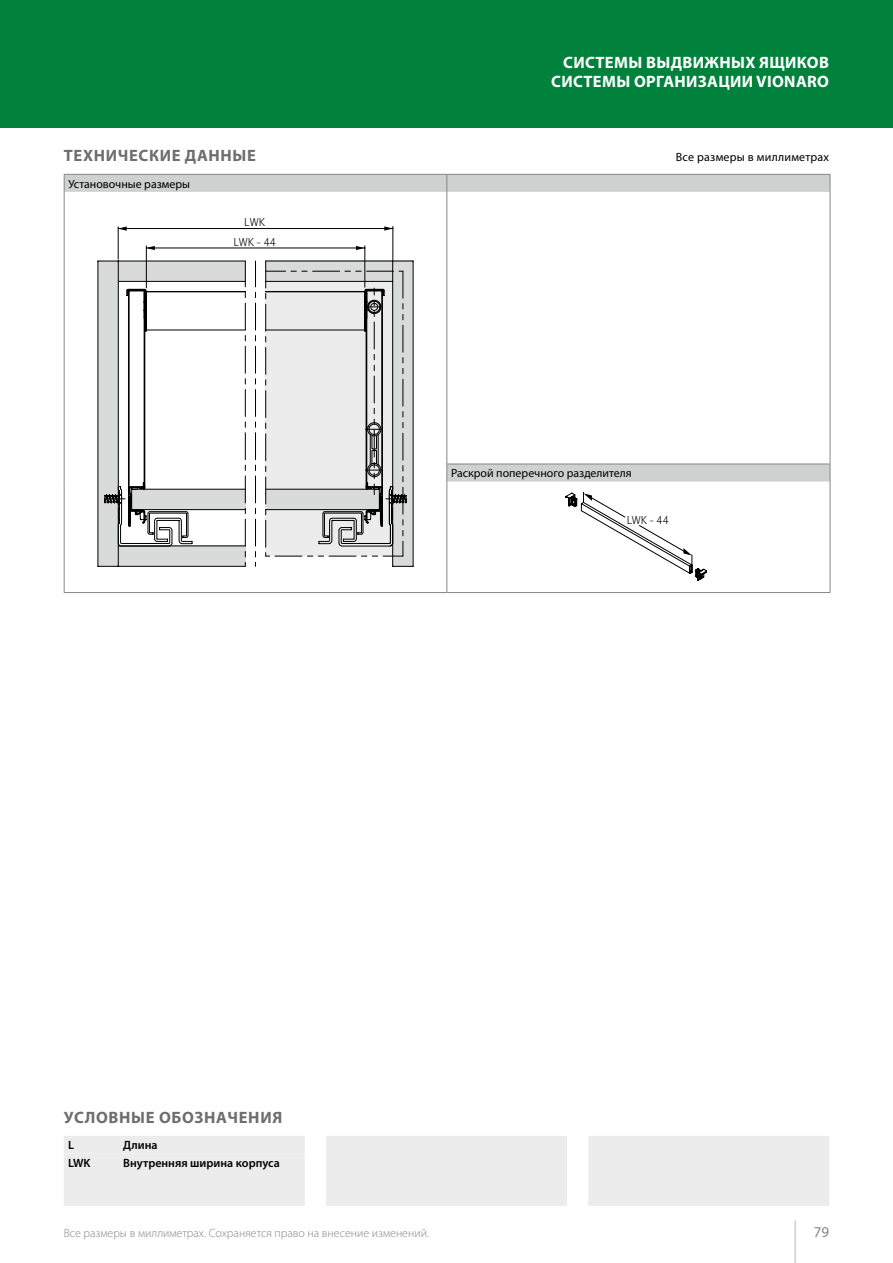
<style>
.page{position:relative;width:893px;height:1263px;background:#fff}
.page>*{position:absolute;margin:0;border:0;box-sizing:border-box;transform-origin:0 0}
.t1{font:700 16.5px "Myriad Pro";letter-spacing:.02em;color:#fff}
.t2{font:700 16.5px "Myriad Pro";letter-spacing:.04em;color:#6e6e6d}
.t3{font:15px "Myriad Pro";color:#868686}
.t4{font:300 12px "Myriad Pro";color:#868686}
.t5{font:600 12px "Myriad Pro";color:#000}
.t6{font:12px "Myriad Pro";letter-spacing:.02em;color:#000}
.t7{font:300 12px/19.5px "Corporate S";color:#000;text-align:center}
.t8{font:11.85px "Myriad Pro";color:#000}
</style>
<div class="page">
<hr style="left:794px;top:1220px;width:2px;height:43px;background:#cfd0d0">
<div style="left:0;top:0;width:893px;height:128px;background:#00823c"></div>
<svg style="left:65px;top:175px;width:765px;height:306px"></svg>
<hr style="left:447px;top:174px;width:383px;height:1px;background:#868686">
<hr style="left:830px;top:192px;width:1px;height:272px;background:#868686">
<svg style="left:830px;top:175px;width:1px;height:17px"></svg>
<svg style="left:64px;top:175px;width:1px;height:17px"></svg>
<svg style="left:446px;top:464px;width:1px;height:17px"></svg>
<svg style="left:446px;top:175px;width:1px;height:17px"></svg>
<svg style="left:830px;top:464px;width:1px;height:17px"></svg>
<hr style="left:64px;top:174px;width:383px;height:1px;background:#868686">
<hr style="left:64px;top:192px;width:1px;height:272px;background:#868686">
<svg style="left:64px;top:464px;width:1px;height:17px"></svg>
<hr style="left:64px;top:481px;width:1px;height:111px;background:#868686">
<hr style="left:446px;top:192px;width:1px;height:272px;background:#868686">
<hr style="left:446px;top:481px;width:1px;height:111px;background:#868686">
<hr style="left:64px;top:592px;width:383px;height:1px;background:#868686">
<hr style="left:830px;top:481px;width:1px;height:111px;background:#868686">
<hr style="left:447px;top:592px;width:383px;height:1px;background:#868686">
<hr style="left:447px;top:464px;width:383px;height:1px;background:#868686">
<svg style="left:97px;top:260px;width:317px;height:307px"></svg>
<svg style="left:255px;top:261px;width:1px;height:305px"></svg>
<svg style="left:245px;top:261px;width:1px;height:305px"></svg>
<hr style="left:118px;top:228px;width:275px;height:1px;background:#000">
<hr style="left:118px;top:227px;width:1px;height:32px;background:#000">
<hr style="left:393px;top:226px;width:1px;height:34px;background:#000">
<hr style="left:146px;top:248px;width:219px;height:1px;background:#000">
<hr style="left:365px;top:246px;width:1px;height:41px;background:#000">
<hr style="left:146px;top:246px;width:1px;height:42px;background:#000">
<svg style="left:356px;top:246px;width:8px;height:4px"></svg>
<svg style="left:146px;top:246px;width:9px;height:4px"></svg>
<svg style="left:384px;top:226px;width:9px;height:5px"></svg>
<svg style="left:118px;top:226px;width:9px;height:5px"></svg>
<svg style="left:104px;top:289px;width:89px;height:258px"></svg>
<svg style="left:265px;top:261px;width:142px;height:296px;background:#d3d3d3"></svg>
<svg style="left:566px;top:492px;width:141px;height:88px"></svg>
<div style="left:64px;top:1136px;width:241px;height:70px;background:#ececec"></div>
<div style="left:326px;top:1136px;width:241px;height:70px;background:#ececec"></div>
<div style="left:588px;top:1136px;width:241px;height:70px;background:#ececec"></div>
<h1 class="t1" style="left:563px;top:51px;width:23px">СИСТЕМЫ</h1>
<h1 class="t1" style="left:646px;top:51px;width:13px">ВЫДВИ</h1>
<h1 class="t1" style="left:705px;top:51px;width:28px">ЖНЫХ</h1>
<h1 class="t1" style="left:759px;top:51px;width:38px">ЯЩИКОВ</h1>
<h1 class="t1" style="left:551px;top:71px;width:23px">СИСТЕМЫ</h1>
<h1 class="t1" style="left:634px;top:71px;width:12px">ОРГАНИЗАЦИИ</h1>
<h1 class="t1" style="left:756px;top:71px;width:22px">VIONARO</h1>
<h1 class="t2" style="left:64px;top:145px;width:194px">ТЕХНИЧЕСКИЕ ДАННЫЕ</h1>
<p class="t6" style="left:676px;top:150px;width:155px">Все размеры в миллиметрах</p>
<p class="t8" style="left:68px;top:176px;width:123px">Установочные размеры</p>
<p class="t7" style="left:233px;top:212px;width:44px">LWK<br>LWK - 44</p>
<p class="t8" style="left:451px;top:466px;width:182px">Раскрой поперечного разделителя</p>
<p class="t7" style="left:627px;top:510px;width:44px">LWK - 44</p>
<h1 class="t2" style="left:64px;top:1106px;width:220px">УСЛОВНЫЕ ОБОЗНАЧЕНИЯ</h1>
<p class="t5" style="left:68px;top:1137px;width:7px">L</p>
<p class="t5" style="left:123px;top:1137px;width:36px">Длина</p>
<p class="t5" style="left:68px;top:1155px;width:24px">LWK</p>
<p class="t5" style="left:123px;top:1155px;width:158px">Внутренняя ширина корпуса</p>
<p class="t4" style="left:64px;top:1226px;width:367px">Все размеры в миллиметрах. Сохраняется право на внесение изменений.</p>
<p class="t3" style="left:814px;top:1222px;width:17px">79</p>
</div>
